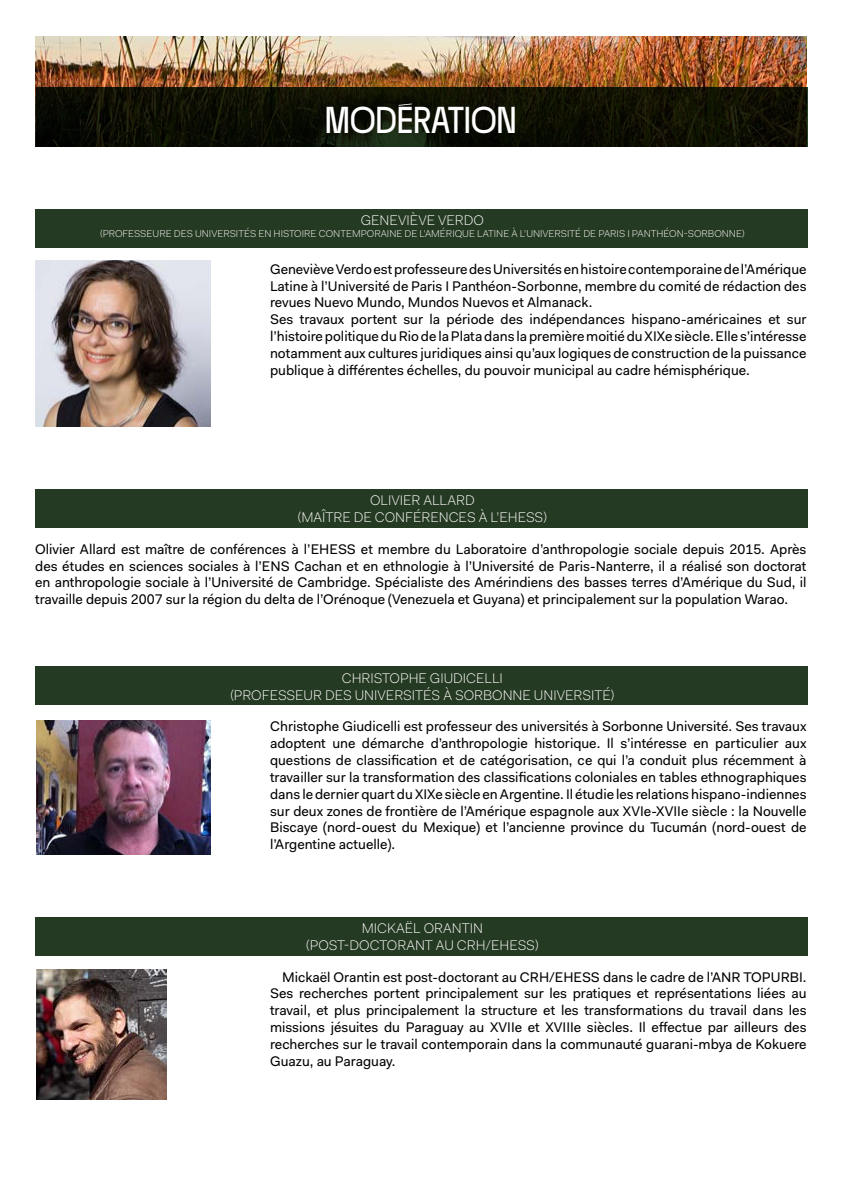
<style>
.page{position:relative;width:842px;height:1191px;background:#fff}
.page>*{position:absolute;margin:0;border:0;box-sizing:border-box;transform-origin:0 0}
.t1{font:48px "Heliuum";color:#fff}
.t2{font:14px/16.8px "Fakt Pro";color:#000;text-align:justify}
.t3{font:300 14px/16.8px "Fakt Pro";color:#fff;text-align:center}
.t4{font:300 10px "Fakt Pro";color:#fff}
</style>
<div class="page">
<img style="left:35px;top:36px;width:771px;height:111px">
<svg style="left:36px;top:87px;width:771px;height:60px;fill:#0e0f03"></svg>
<div style="left:35px;top:489px;width:772px;height:38px;background:#253a22"></div>
<div style="left:35px;top:209px;width:772px;height:38px;background:#253a22"></div>
<img style="left:35px;top:260px;width:175px;height:166px">
<div style="left:35px;top:666px;width:772px;height:39px;background:#253a22"></div>
<img style="left:36px;top:721px;width:174px;height:133px">
<div style="left:35px;top:916px;width:772px;height:39px;background:#253a22"></div>
<img style="left:36px;top:969px;width:131px;height:131px">
<h1 class="t1" style="left:325px;top:76px;width:193px">MODÉRATION</h1>
<p class="t3" style="left:361px;top:212px;width:125px">GENEVIÈVE VERDO</p>
<p class="t4" style="left:100px;top:227px;width:647px">(PROFESSEURE DES UNIVERSITÉS EN HISTOIRE CONTEMPORAINE DE L’AMÉRIQUE LATINE À L’UNIVERSITÉ DE PARIS I PANTHÉON-SORBONNE)</p>
<p class="t2" style="left:270px;top:260px;width:538px;text-align:left">Geneviève Verdo est professeure des Universités en histoire contemporaine de l’Amérique Latine à l’Université de Paris I Panthéon-Sorbonne, membre du comité de rédaction des revues Nuevo Mundo, Mundos Nuevos et Almanack.<br>Ses travaux portent sur la période des indépendances hispano-américaines et sur l’histoire politique du Rio de la Plata dans la première moitié du XIXe siècle. Elle s’intéresse notamment aux cultures juridiques ainsi qu’aux logiques de construction de la puissance publique à différentes échelles, du pouvoir municipal au cadre hémisphérique.</p>
<p class="t3" style="left:297px;top:492px;width:252px">OLIVIER ALLARD<br>(MAÎTRE DE CONFÉRENCES À L’EHESS)</p>
<p class="t2" style="left:35px;top:540px;width:773px">Olivier Allard est maître de conférences à l’EHESS et membre du Laboratoire d’anthropologie sociale depuis 2015. Après des études en sciences sociales à l’ENS Cachan et en ethnologie à l’Université de Paris-Nanterre, il a réalisé son doctorat en anthropologie sociale à l’Université de Cambridge. Spécialiste des Amérindiens des basses terres d’Amérique du Sud, il travaille depuis 2007 sur la région du delta de l’Orénoque (Venezuela et Guyana) et principalement sur la population Warao.</p>
<p class="t3" style="left:230px;top:669px;width:387px">CHRISTOPHE GIUDICELLI<br>(PROFESSEUR DES UNIVERSITÉS À SORBONNE UNIVERSITÉ)</p>
<p class="t2" style="left:270px;top:718px;width:538px">Christophe Giudicelli est professeur des universités à Sorbonne Université. Ses travaux adoptent une démarche d’anthropologie historique. Il s’intéresse en particulier aux questions de classification et de catégorisation, ce qui l’a conduit plus récemment à travailler sur la transformation des classifications coloniales en tables ethnographiques dans le dernier quart du XIXe siècle en Argentine. Il étudie les relations hispano-indiennes sur deux zones de frontière de l’Amérique espagnole aux XVIe-XVIIe siècle : la Nouvelle Biscaye (nord-ouest du Mexique) et l’ancienne province du Tucumán (nord-ouest de l’Argentine actuelle).</p>
<p class="t3" style="left:306px;top:919px;width:235px">MICKAËL ORANTIN (POST-DOCTORANT AU CRH/EHESS)</p>
<p class="t2" style="left:270px;top:968px;width:538px;text-indent:12px">Mickaël Orantin est post-doctorant au CRH/EHESS dans le cadre de l’ANR TOPURBI.<br>Ses recherches portent principalement sur les pratiques et représentations liées au travail, et plus principalement la structure et les transformations du travail dans les missions jésuites du Paraguay au XVIIe et XVIIIe siècles. Il effectue par ailleurs des recherches sur le travail contemporain dans la communauté guarani-mbya de Kokuere Guazu, au Paraguay.</p>
</div>
